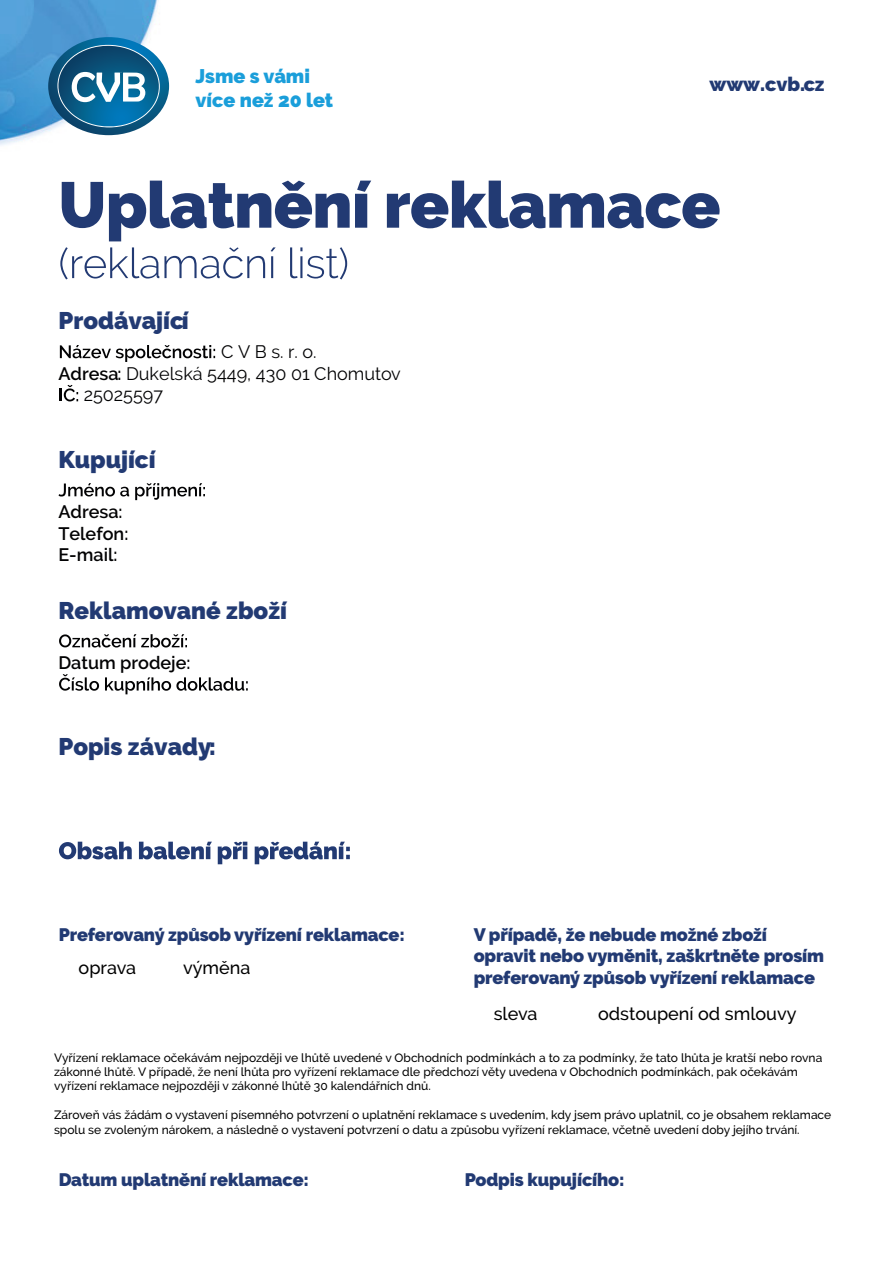
<style>
.page{position:relative;width:893px;height:1263px;background:#fff}
.page>*{position:absolute;margin:0;border:0;box-sizing:border-box;transform-origin:0 0}
.t1{font:900 24px "Raleway";color:#223a73}
.t2{font:900 19.65px/23.5px "Raleway";color:#1a9eda}
.t3{font:900 19.65px "Raleway";color:#223a73}
.t4{font:900 18px/21.6px "Raleway";letter-spacing:-.01em;color:#223a73}
.t5{font:18px "Raleway";color:#020203}
.t6{font:500 18px "Raleway";color:#000}
.t7{font:600 18px/21.6px "Raleway";color:#020203}
.t8{font:500 12px/14.4px "Raleway";color:#000}
.s1{font-weight:600}
</style>
<div class="page">
<img style="left:0;top:0;width:170px;height:146px">
<svg style="left:62px;top:182px;width:41px;height:46px"></svg>
<svg style="left:109px;top:181px;width:262px;height:60px"></svg>
<svg style="left:387px;top:181px;width:333px;height:47px"></svg>
<svg style="left:60px;top:247px;width:205px;height:32px"></svg>
<svg style="left:271px;top:247px;width:5px;height:31px"></svg>
<svg style="left:290px;top:247px;width:57px;height:32px"></svg>
<svg style="left:48px;top:37px;width:121px;height:98px"></svg>
<svg style="left:60px;top:345px;width:155px;height:17px"></svg>
<svg style="left:60px;top:385px;width:18px;height:16px"></svg>
<svg style="left:59px;top:483px;width:70px;height:13px"></svg>
<svg style="left:135px;top:483px;width:70px;height:17px"></svg>
<svg style="left:59px;top:634px;width:128px;height:13px"></svg>
<svg style="left:59px;top:674px;width:40px;height:17px"></svg>
<svg style="left:105px;top:677px;width:143px;height:17px"></svg>
<svg style="left:59px;top:842px;width:73px;height:17px"></svg>
<svg style="left:139px;top:842px;width:73px;height:17px"></svg>
<svg style="left:218px;top:842px;width:29px;height:22px"></svg>
<svg style="left:255px;top:842px;width:95px;height:22px"></svg>
<h2 class="t2" style="left:196px;top:65px;width:139px">Jsme s vámi více než 20 let</h2>
<h2 class="t3" style="left:709px;top:73px;width:117px">www.cvb.cz</h2>
<h1 class="t1" style="left:58px;top:307px;width:132px">Prodávající</h1>
<h3 class="t5" style="left:221px;top:341px;width:97px">C V B s. r. o.</h3>
<h3 class="t5" style="left:58px;top:363px;width:344px"><span class="s1">Adresa:</span> Dukelská 5449, 430 01 Chomutov</h3>
<h3 class="t5" style="left:84px;top:384px;width:81px">25025597</h3>
<h1 class="t1" style="left:58px;top:445px;width:99px">Kupující</h1>
<h3 class="t7" style="left:58px;top:501px;width:71px">Adresa:<br>Telefon:<br>E-mail:</h3>
<h1 class="t1" style="left:58px;top:596px;width:230px">Reklamované zboží</h1>
<h3 class="t7" style="left:58px;top:652px;width:133px">Datum prodeje:</h3>
<h1 class="t1" style="left:58px;top:733px;width:159px">Popis závady:</h1>
<h3 class="t4" style="left:59px;top:923px;width:348px">Preferovaný způsob vyřízení reklamace:</h3>
<h3 class="t6" style="left:79px;top:958px;width:59px">oprava</h3>
<h3 class="t6" style="left:183px;top:958px;width:69px">výměna</h3>
<h3 class="t4" style="left:474px;top:923px;width:352px">V případě, že nebude možné zboží opravit nebo vyměnit, zaškrtněte prosím preferovaný způsob vyřízení reklamace</h3>
<h3 class="t6" style="left:598px;top:1003px;width:200px">odstoupení od smlouvy</h3>
<p class="t8" style="left:54px;top:1050px;width:770px">Vyřízení reklamace očekávám nejpozději ve lhůtě uvedené v Obchodních podmínkách a to za podmínky, že tato lhůta je kratší nebo rovna zákonné lhůtě. V případě, že není lhůta pro vyřízení reklamace dle předchozí věty uvedena v Obchodních podmínkách, pak očekávám vyřízení reklamace nejpozději v zákonné lhůtě 30 kalendářních dnů.</p>
<p class="t8" style="left:54px;top:1108px;width:779px">Zároveň vás žádám o vystavení písemného potvrzení o uplatnění reklamace s uvedením, kdy jsem právo uplatnil, co je obsahem reklamace spolu se zvoleným nárokem, a následně o vystavení potvrzení o datu a způsobu vyřízení reklamace, včetně uvedení doby jejího trvání.</p>
<h3 class="t6" style="left:494px;top:1003px;width:45px">sleva</h3>
<h3 class="t4" style="left:59px;top:1169px;width:252px">Datum uplatnění reklamace:</h3>
<h3 class="t4" style="left:465px;top:1169px;width:161px">Podpis kupujícího:</h3>
</div>
